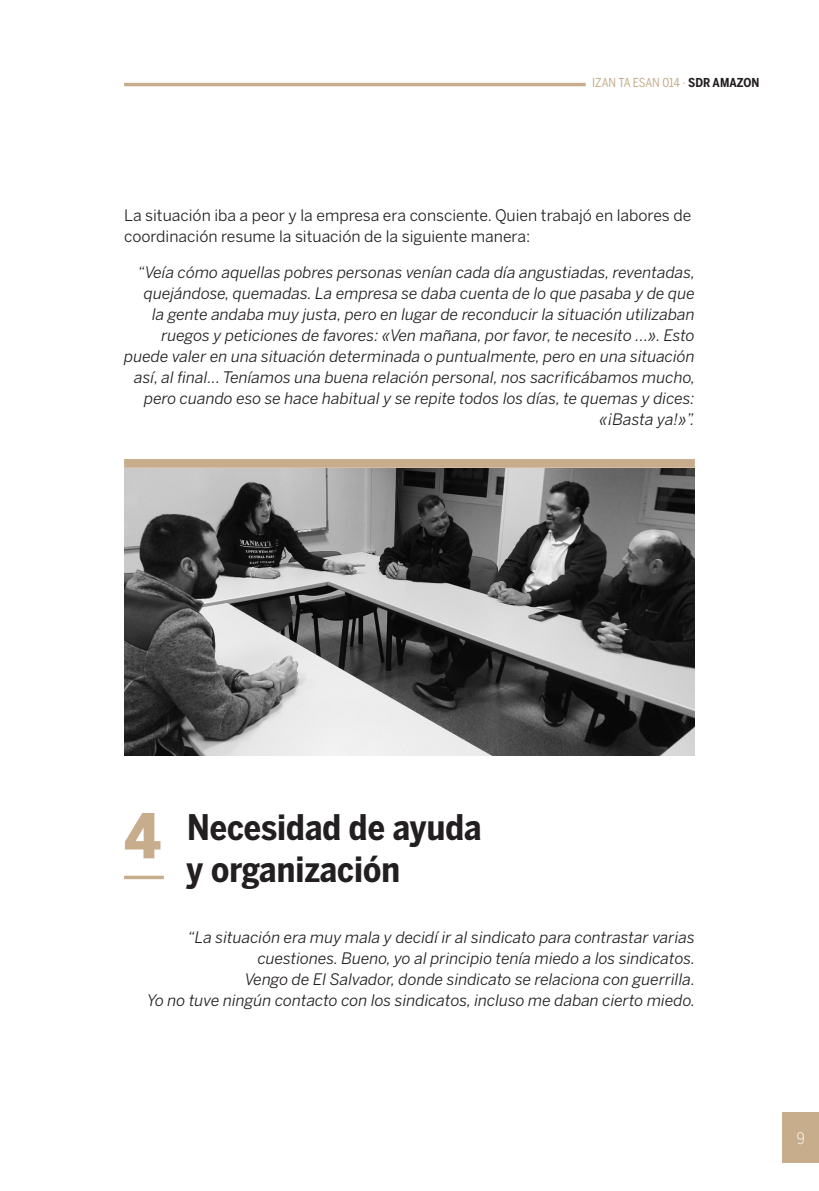
<style>
.page{position:relative;width:819px;height:1191px;background:#fff}
.page>*{position:absolute;margin:0;border:0;box-sizing:border-box;transform-origin:0 0}
.t1{font:900 61.25px "Benton Sans Cond";color:#c7ad8b}
.t2{font:700 35px/42px "Benton Sans Cond";color:#231f20}
.t3{font:italic 15.75px/21px "Benton Sans";color:#231f20;text-align:right}
.t4{font:15.75px/21px "Benton Sans";color:#231f20}
.t5{font:300 15.75px "Benton Sans Cond";color:#fff}
.t6{font:12.25px "Benton Sans Cond";letter-spacing:-.005em;color:#c7ad8b}
.s1{font-weight:700;color:#231f20}
</style>
<div class="page">
<hr style="left:124px;top:83px;width:461px;height:3px;background:#c7ad8b">
<div style="left:782px;top:1112px;width:37px;height:51px;background:#c7ad8b"></div>
<img style="left:124px;top:468px;width:571px;height:288px">
<div style="left:124px;top:459px;width:571px;height:9px;background:#c7ad8b"></div>
<svg style="left:124px;top:875px;width:40px;height:4px"></svg>
<p class="t6" style="left:592px;top:75px;width:169px">IZAN TA ESAN 014 · <span class="s1">SDR AMAZON</span></p>
<p class="t4" style="left:124px;top:204px;width:568px">La situación iba a peor y la empresa era consciente. Quien trabajó en labores de coordinación resume la situación de la siguiente manera:</p>
<p class="t3" style="left:124px;top:261px;width:572px">“Veía cómo aquellas pobres personas venían cada día angustiadas, reventadas, quejándose, quemadas. La empresa se daba cuenta de lo que pasaba y de que<br>la gente andaba muy justa, pero en lugar de reconducir la situación utilizaban ruegos y peticiones de favores: «Ven mañana, por favor, te necesito ...». Esto puede valer en una situación determinada o puntualmente, pero en una situación así, al final... Teníamos una buena relación personal, nos sacrificábamos mucho, pero cuando eso se hace habitual y se repite todos los días, te quemas y dices: «¡Basta ya!»”.</p>
<h1 class="t1" style="left:124px;top:800px;width:38px">4</h1>
<h2 class="t2" style="left:187px;top:806px;width:296px">Necesidad de ayuda y organización</h2>
<p class="t3" style="left:147px;top:926px;width:549px">“La situación era muy mala y decidí ir al sindicato para contrastar varias cuestiones. Bueno, yo al principio tenía miedo a los sindicatos.<br>Vengo de El Salvador, donde sindicato se relaciona con guerrilla.<br>Yo no tuve ningún contacto con los sindicatos, incluso me daban cierto miedo.</p>
<p class="t5" style="left:796px;top:1129px;width:10px">9</p>
</div>
